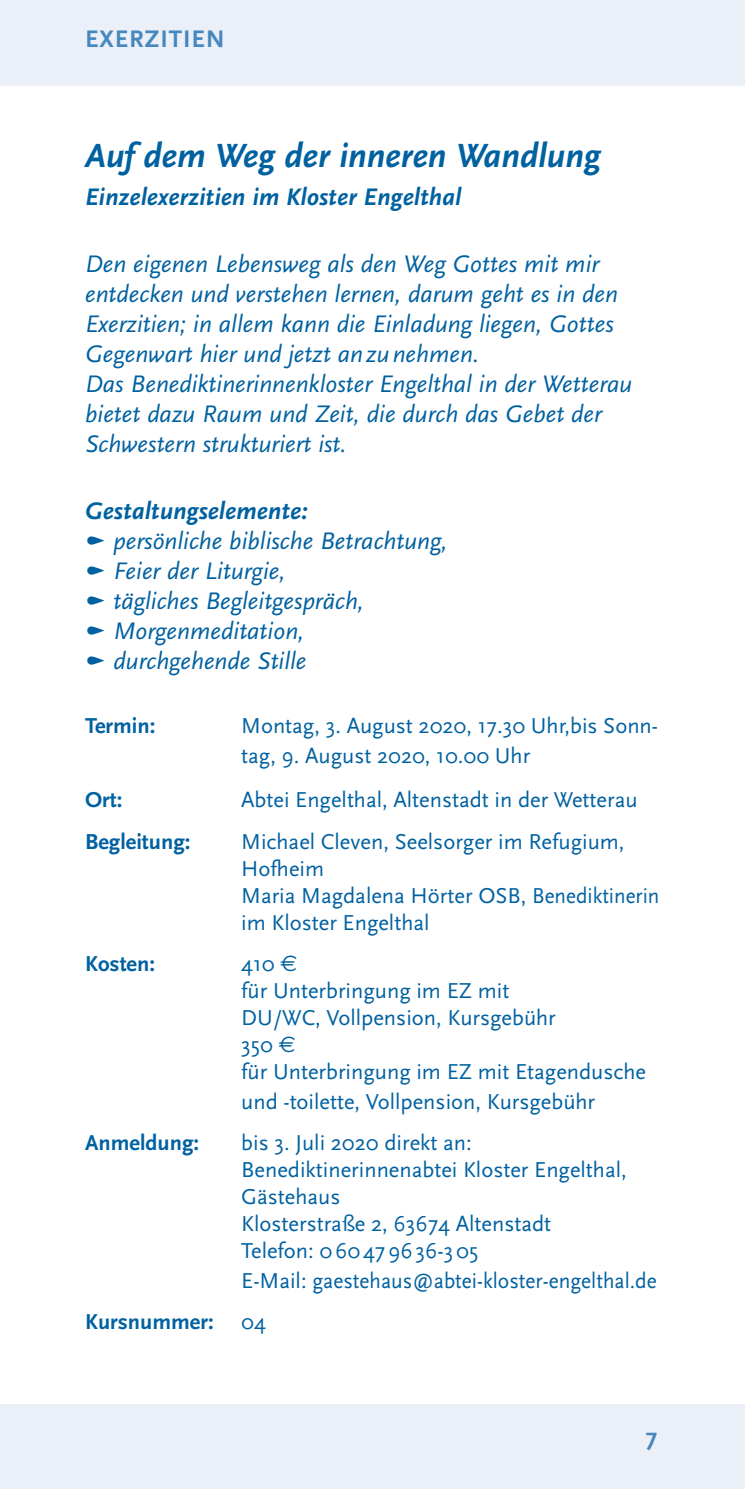
<style>
.page{position:relative;width:745px;height:1489px;background:#fff}
.page>*{position:absolute;margin:0;border:0;box-sizing:border-box;transform-origin:0 0}
.refugium_head{font:italic 700 35px "Mtud Scala Sans";letter-spacing:-.005em;color:#0061a1}
.kurstext{font:italic 25px/30px "Mtud Scala Sans";color:#0061a1}
.refugium_subhead{font:italic 700 25px "Mtud Scala Sans";color:#0061a1}
.Rubrik{font:700 25px "Mtud Scala Sans";letter-spacing:.035em;color:#4687bd}
.info-text{font:22.5px/27px "Mtud Scala Sans";color:#0061a1}
.info-text-2{font:700 22.5px "Mtud Scala Sans";color:#0061a1}
.s1{font-family:"FF Dingbests";font-style:normal}
.s2{font-family:"Euro Sans"}
.s3{font-weight:400}
</style>
<div class="page">
<div style="left:0;top:1403px;width:744px;height:85px;background:#ebf0f8"></div>
<div style="left:0;top:0;width:744px;height:85px;background:#ebf0f8"></div>
<p class="Rubrik" style="left:85px;top:25px;width:141px">EXERZITIEN</p>
<p class="refugium_head" style="left:85px;top:137px;width:517px">Auf dem Weg der inneren Wandlung</p>
<p class="refugium_subhead" style="left:85px;top:183px;width:377px">Einzelexerzitien im Kloster Engelthal</p>
<p class="kurstext" style="left:85px;top:249px;width:548px">Den eigenen Lebensweg als den Weg Gottes mit mir entdecken und verstehen lernen, darum geht es in den Exerzitien; in allem kann die Einladung liegen, Gottes Gegenwart hier und jetzt anzunehmen.<br>Das Benediktinerinnenkloster Engelthal in der Wetterau bietet dazu Raum und Zeit, die durch das Gebet der Schwestern strukturiert ist.</p>
<p class="refugium_subhead" style="left:85px;top:497px;width:224px">Gestaltungselemente:</p>
<p class="kurstext" style="left:85px;top:526px;width:364px"><span class="s1">n</span> persönliche biblische Betrachtung,</p>
<p class="kurstext" style="left:85px;top:556px;width:202px"><span class="s1">n</span> Feier der Liturgie,</p>
<p class="kurstext" style="left:85px;top:586px;width:280px"><span class="s1">n</span> tägliches Begleitgespräch,</p>
<p class="kurstext" style="left:85px;top:616px;width:221px"><span class="s1">n</span> Morgenmeditation,</p>
<p class="kurstext" style="left:85px;top:646px;width:223px"><span class="s1">n</span> durchgehende Stille</p>
<p class="info-text-2" style="left:85px;top:713px;width:72px">Termin:</p>
<p class="info-text" style="left:241px;top:711px;width:418px;line-height:30px">Montag, 3. August 2020, 17.30 Uhr,bis Sonn&shy;tag, 9. August 2020, 10.00 Uhr</p>
<p class="info-text-2" style="left:85px;top:787px;width:39px">Ort:</p>
<p class="info-text" style="left:241px;top:787px;width:397px">Abtei Engelthal, Altenstadt in der Wetterau</p>
<p class="info-text-2" style="left:85px;top:829px;width:107px">Begleitung:</p>
<p class="info-text" style="left:241px;top:828px;width:419px">Michael Cleven, Seelsorger im Refugium,<br>Hofheim<br>Maria Magdalena Hörter OSB, Benediktinerin im Kloster Engelthal</p>
<p class="info-text-2" style="left:85px;top:951px;width:71px">Kosten:</p>
<p class="info-text" style="left:241px;top:950px;width:406px">410 <span class="s2">€<br></span>für Unterbringung im EZ mit<br>DU/WC, Vollpension, Kursgebühr<br>350 <span class="s2">€<br></span>für Unterbringung im EZ mit Etagendusche</p>
<p class="info-text" style="left:241px;top:1088px;width:355px">und -toilette, Vollpension, Kursgebühr</p>
<p class="info-text-2" style="left:85px;top:1130px;width:115px">Anmeldung:</p>
<p class="info-text" style="left:241px;top:1129px;width:387px">bis 3. Juli 2020 direkt an:<br>Benediktinerinnenabtei Kloster Engelthal,<br>Gästehaus<br>Klosterstraße 2, 63674 Altenstadt<br>Telefon: 060479636-305</p>
<p class="info-text" style="left:241px;top:1267px;width:416px">E-Mail: gaestehaus@abtei-kloster-engelthal.de</p>
<p class="info-text-2" style="left:85px;top:1309px;width:182px">Kursnummer: <span class="s3">04</span></p>
<p class="Rubrik" style="left:645px;top:1423px;width:13px">7</p>
</div>
